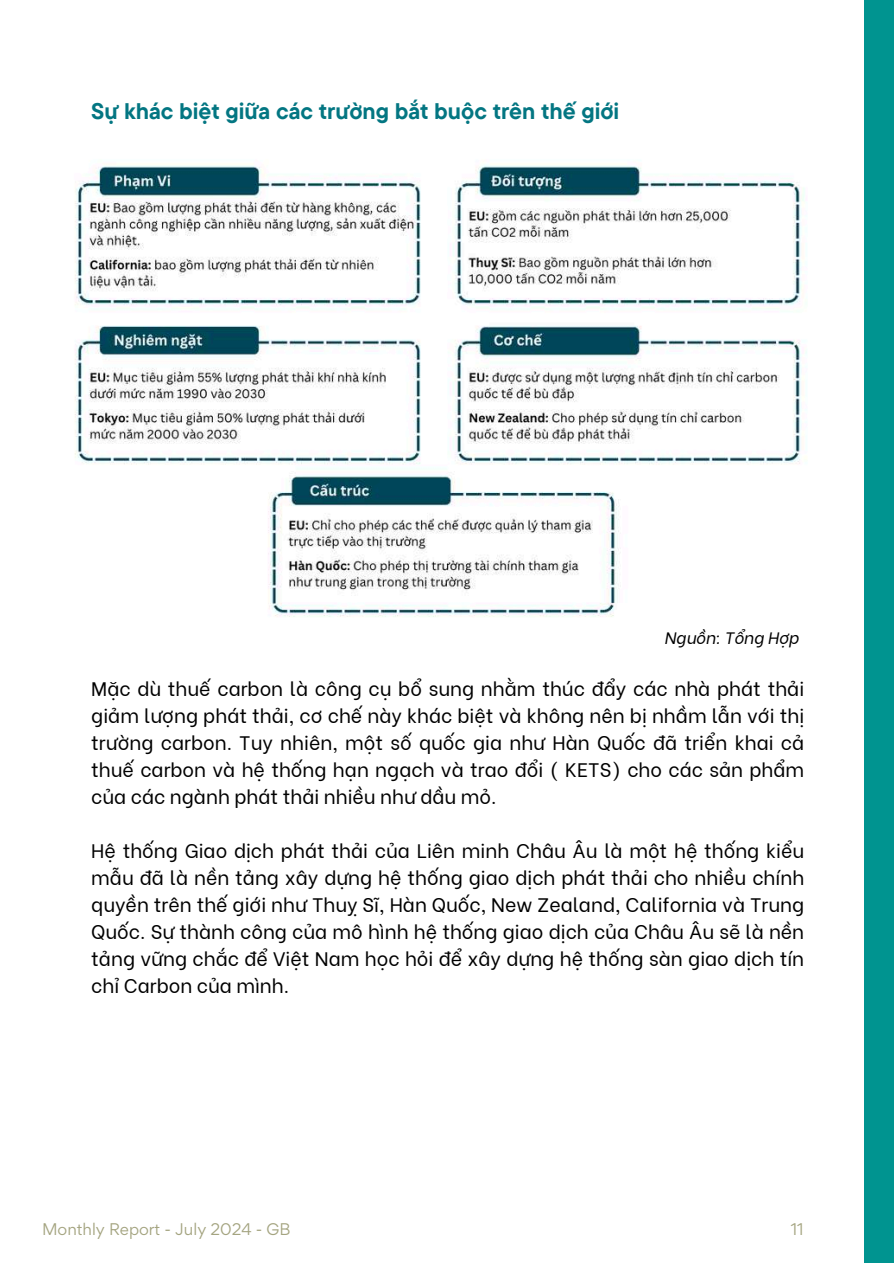
<style>
.page{position:relative;width:894px;height:1264px;background:#fff}
.page>*{position:absolute;margin:0;border:0;box-sizing:border-box;transform-origin:0 0}
.t1{font:700 22.5px "TT Commons Pro";color:#037682}
.t2{font:19.5px/27px "Be Vietnam";color:#000;text-align:justify}
.t3{font:italic 16.5px "Be Vietnam";color:#000}
.t4{font:15px "Gordita";color:#a4a480}
</style>
<div class="page">
<div style="left:864px;top:0;width:29px;height:1263px;background:#009490"></div>
<img style="left:75px;top:165px;width:732px;height:452px">
<p class="t1" style="left:91px;top:97px;width:529px">Sự khác biệt giữa các trường bắt buộc trên thế giới</p>
<p class="t3" style="left:664px;top:624px;width:136px">Nguồn: Tổng Hợp</p>
<p class="t2" style="left:91px;top:673px;width:714px">Mặc dù thuế carbon là công cụ bổ sung nhằm thúc đẩy các nhà phát thải giảm lượng phát thải, cơ chế này khác biệt và không nên bị nhầm lẫn với thị trường carbon. Tuy nhiên, một số quốc gia như Hàn Quốc đã triển khai cả thuế carbon và hệ thống hạn ngạch và trao đổi ( KETS) cho các sản phẩm của các ngành phát thải nhiều như dầu mỏ.</p>
<p class="t2" style="left:91px;top:835px;width:714px">Hệ thống Giao dịch phát thải của Liên minh Châu Âu là một hệ thống kiểu mẫu đã là nền tảng xây dựng hệ thống giao dịch phát thải cho nhiều chính quyền trên thế giới như Thuỵ Sĩ, Hàn Quốc, New Zealand, California và Trung Quốc. Sự thành công của mô hình hệ thống giao dịch của Châu Âu sẽ là nền tảng vững chắc để Việt Nam học hỏi để xây dựng hệ thống sàn giao dịch tín chỉ Carbon của mình.</p>
<p class="t4" style="left:42px;top:1218px;width:250px">Monthly Report - July 2024 - GB</p>
<p class="t4" style="left:790px;top:1218px;width:14px">11</p>
</div>
